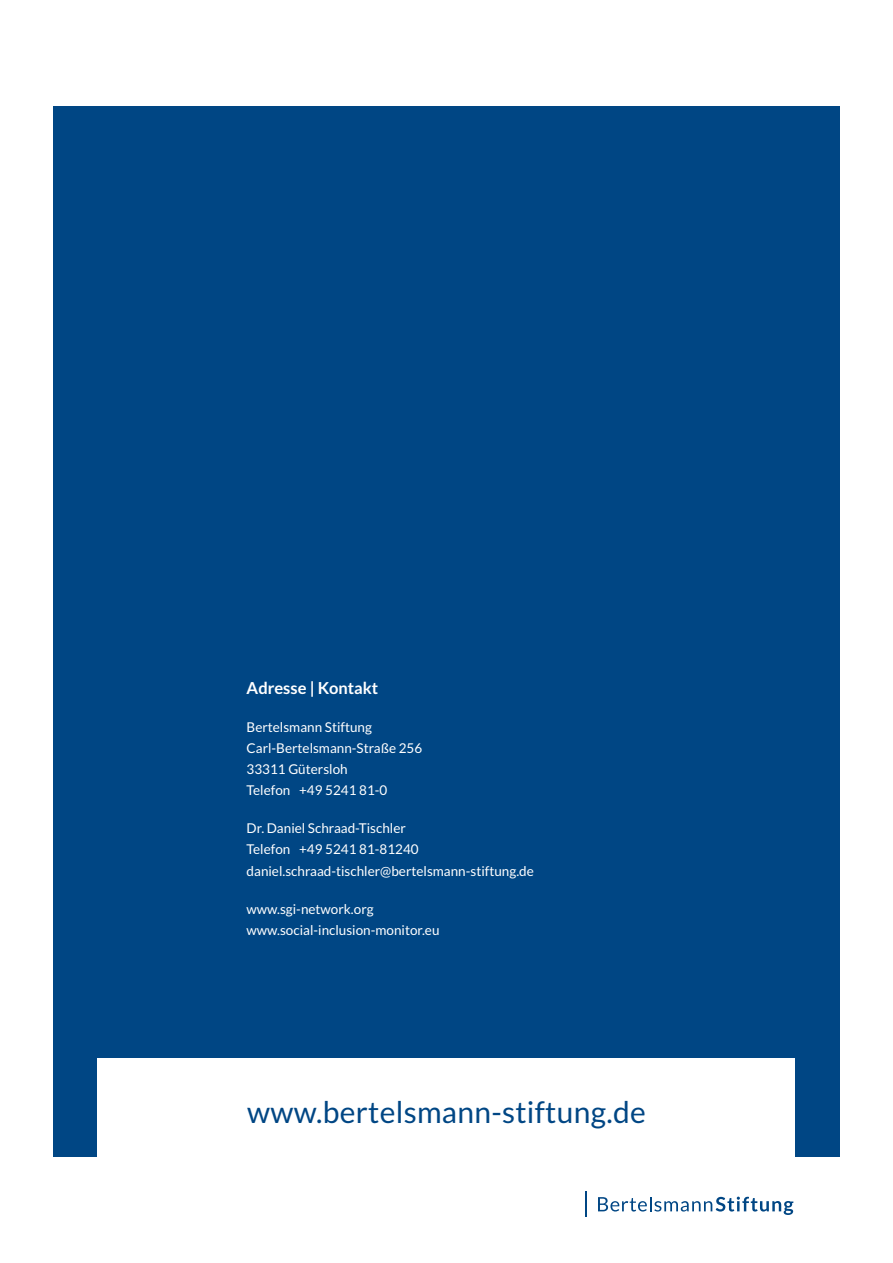
<style>
.page{position:relative;width:893px;height:1263px;background:#fff}
.page>*{position:absolute;margin:0;border:0;box-sizing:border-box;transform-origin:0 0}
.t1{font:30px "Lato";letter-spacing:.01em;color:#004684}
.t2{font:700 16.5px "Lato";color:#fff}
.t3{font:13.5px/21px "Lato";color:#fff}
</style>
<div class="page">
<div style="left:53px;top:106px;width:787px;height:1051px;background:#004684"></div>
<div style="left:98px;top:1059px;width:697px;height:204px;background:#fff"></div>
<svg style="left:598px;top:1196px;width:195px;height:19px"></svg>
<hr style="left:585px;top:1191px;width:2px;height:26px;background:#004684">
<p class="t2" style="left:247px;top:679px;width:133px">Adresse | Kontakt</p>
<p class="t3" style="left:247px;top:717px;width:177px">Bertelsmann Stiftung<br>Carl-Bertelsmann-Straße 256<br>33311 Gütersloh<br>Telefon +49 5241 81-0</p>
<p class="t3" style="left:247px;top:818px;width:289px">Dr. Daniel Schraad-Tischler<br>Telefon +49 5241 81-81240 daniel.schraad-tischler@bertelsmann-stiftung.de</p>
<p class="t3" style="left:247px;top:898px;width:194px">www.sgi-network.org www.social-inclusion-monitor.eu</p>
<h1 class="t1" style="left:247px;top:1096px;width:400px">www.bertelsmann-stiftung.de</h1>
</div>
